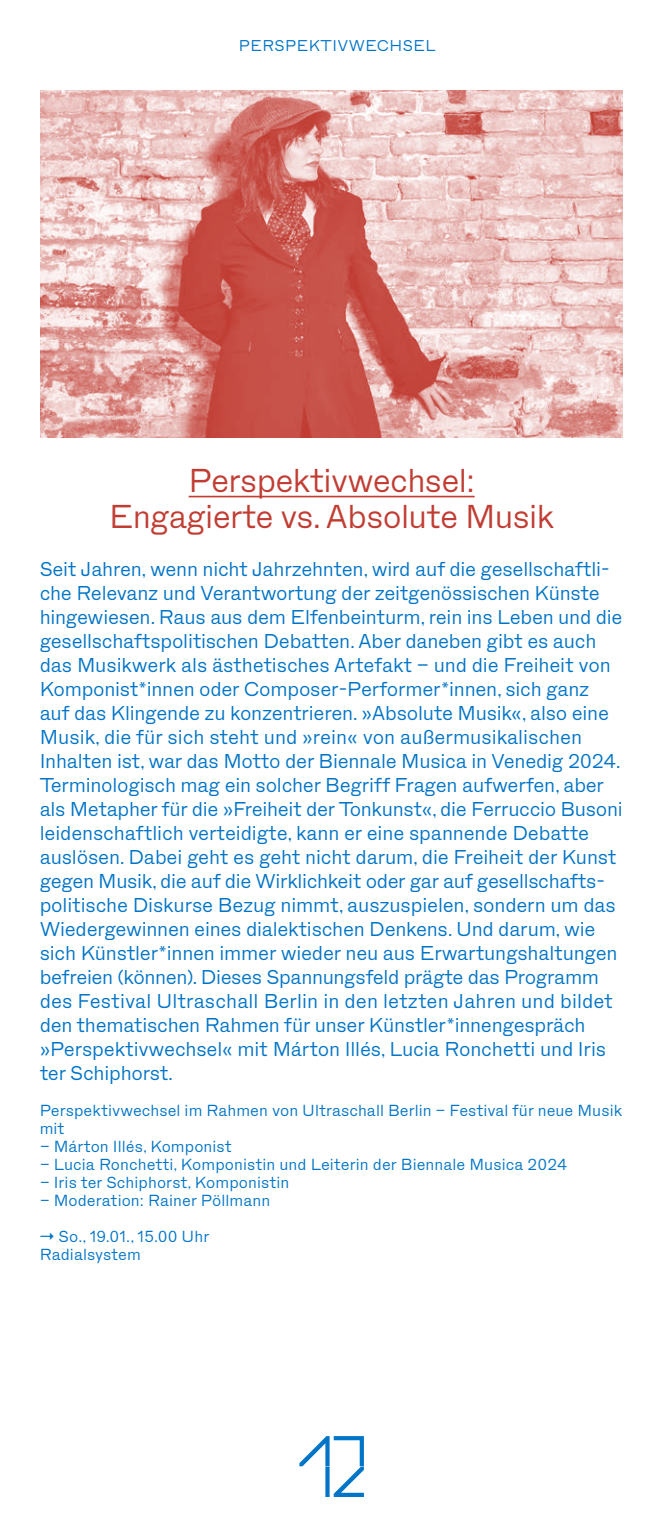
<style>
.page{position:relative;width:669px;height:1531px;background:#fff}
.page>*{position:absolute;margin:0;border:0;box-sizing:border-box;transform-origin:0 0}
.t1{font:300 92px "ABC Galapagos BC";color:#0074c7}
.t2{font:300 33px/36px "Lapidar";letter-spacing:-.02em;color:#c13d33;text-align:center}
.t3{font:300 20px/24px "Lapidar";letter-spacing:-.015em;color:#0074c7}
.t4{font:300 16px/18px "Lapidar";letter-spacing:.005em;color:#0074c7}
.t5{font:300 15.6px "Lapidar";letter-spacing:.03em;color:#0074c7}
</style>
<div class="page">
<hr style="left:189px;top:496px;width:286px;height:1px;background:#c13d33">
<img style="left:40px;top:91px;width:582px;height:346px">
<p class="t5" style="left:239px;top:36px;width:198px">PERSPEKTIVWECHSEL</p>
<h2 class="t2" style="left:109px;top:462px;width:447px">Perspektivwechsel:<br>Engagierte vs. Absolute Musik</h2>
<p class="t3" style="left:40px;top:557px;width:585px">Seit Jahren, wenn nicht Jahrzehnten, wird auf die gesellschaftli&shy;che Relevanz und Verantwortung der zeitgenössischen Künste hingewiesen. Raus aus dem Elfenbeinturm, rein ins Leben und die gesellschaftspolitischen Debatten. Aber daneben gibt es auch das Musikwerk als ästhetisches Artefakt – und die Freiheit von Komponist*innen oder Composer-Performer*innen, sich ganz auf das Klingende zu konzentrieren. »Absolute Musik«, also eine Musik, die für sich steht und »rein« von außermusikalischen Inhalten ist, war das Motto der Biennale Musica in Venedig 2024.<br>Terminologisch mag ein solcher Begriff Fragen aufwerfen, aber als Metapher für die »Freiheit der Tonkunst«, die Ferruccio Busoni leidenschaftlich verteidigte, kann er eine spannende Debatte auslösen. Dabei geht es geht nicht darum, die Freiheit der Kunst gegen Musik, die auf die Wirklichkeit oder gar auf gesellschafts&shy;politische Diskurse Bezug nimmt, auszuspielen, sondern um das Wiedergewinnen eines dialektischen Denkens. Und darum, wie sich Künstler*innen immer wieder neu aus Erwartungshaltungen befreien (können). Dieses Spannungsfeld prägte das Programm des Festival Ultraschall Berlin in den letzten Jahren und bildet den thematischen Rahmen für unser Künstler*innengespräch »Perspektivwechsel« mit Márton Illés, Lucia Ronchetti und Iris ter Schiphorst.</p>
<p class="t4" style="left:40px;top:1101px;width:584px">Perspektivwechsel im Rahmen von Ultraschall Berlin – Festival für neue Musik mit</p>
<p class="t4" style="left:40px;top:1137px;width:194px">– Márton Illés, Komponist</p>
<p class="t4" style="left:40px;top:1155px;width:529px">– Lucia Ronchetti, Komponistin und Leiterin der Biennale Musica 2024</p>
<p class="t4" style="left:40px;top:1173px;width:251px">– Iris ter Schiphorst, Komponistin</p>
<p class="t4" style="left:40px;top:1191px;width:232px">– Moderation: Rainer Pöllmann</p>
<p class="t4" style="left:40px;top:1227px;width:171px">→ So., 19.01., 15.00 Uhr<br>Radialsystem</p>
<h1 class="t1" style="left:299px;top:1405px;width:66px">12</h1>
</div>
